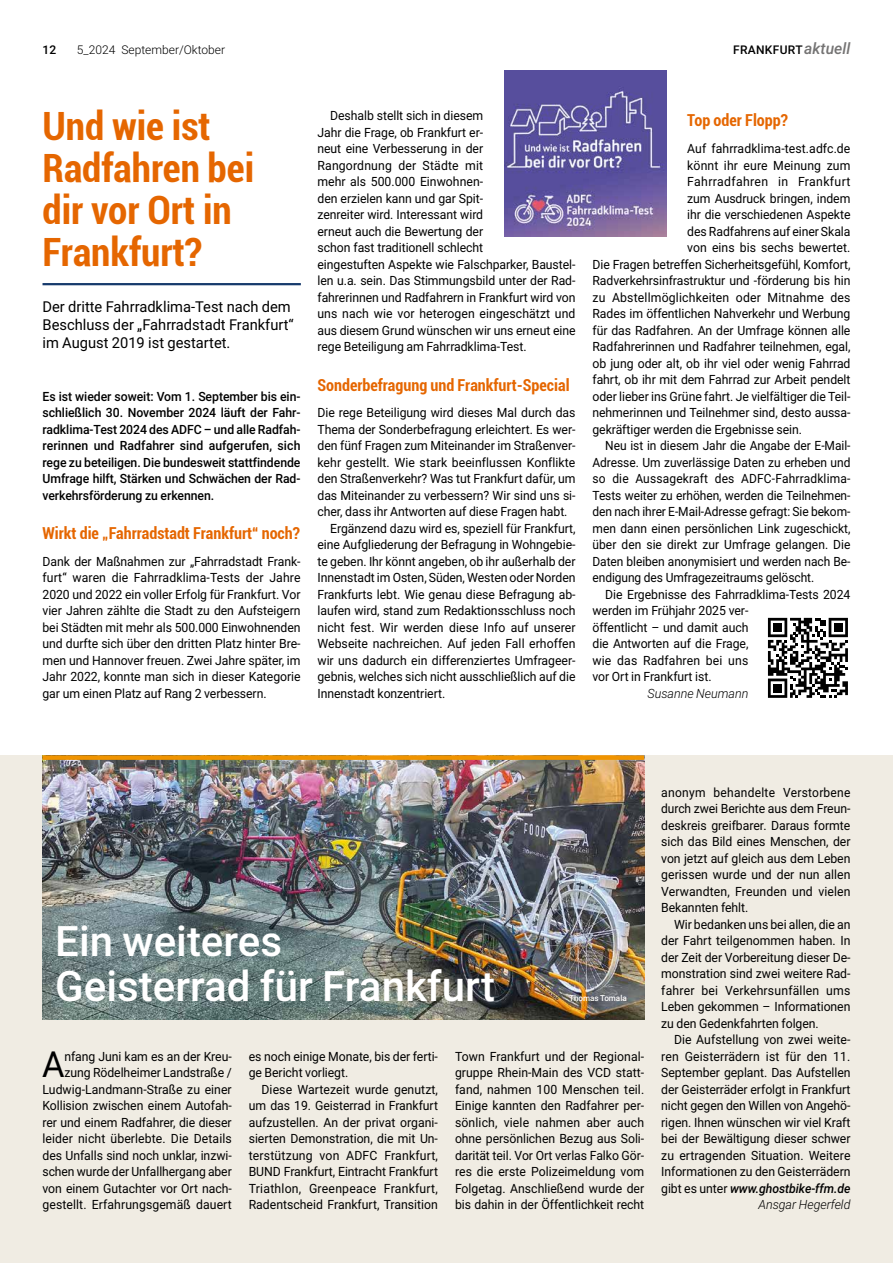
<style>
.page{position:relative;width:893px;height:1263px;background:#fff}
.page>*{position:absolute;margin:0;border:0;box-sizing:border-box;transform-origin:0 0}
.t1{font:500 42px/45px "Roboto";color:#fff}
.t2{font:700 condensed 39px/42px "Roboto";color:#e56600}
.t3{font:36px "Roboto";color:#000;scale:.96 1}
.t4{font:700 condensed 16.5px "Roboto";color:#e56600}
.t5{font:15px/18px "Roboto";color:#000}
.t6{font:12.75px/16.5px "Roboto";letter-spacing:-.005em;color:#000;text-align:justify;scale:.96 1}
.t7{font:12.75px "Roboto";letter-spacing:-.005em;color:#000;scale:.94 1}
.t8{font:500 12.75px/16.5px "Roboto";letter-spacing:-.005em;color:#000;text-align:justify;scale:.96 1}
.t9{font:12.75px "Roboto";letter-spacing:.015em;color:#000;scale:.94 1}
.t10{font:12.75px "Roboto";letter-spacing:.015em;color:#000;scale:.96 1}
.t11{font:12.75px "Roboto";letter-spacing:.03em;color:#000;scale:.96 1}
.t12{font:italic 300 12.75px "Roboto";letter-spacing:-.005em;color:#000}
.t13{font:300 12px "Roboto";color:#000}
.t14{font:500 12px "Roboto";letter-spacing:.025em;color:#000}
.t15{font:500 8.25px "Roboto";color:#fff}
.s1{font-style:italic;font-size:15.75px;color:#757474}
.s2{font-weight:500;font-style:italic}
.s3{font-weight:300;font-style:italic}
</style>
<div class="page">
<div style="left:0;top:755px;width:893px;height:508px;background:#f0ece3"></div>
<img style="left:43px;top:760px;width:601px;height:259px">
<img style="left:504px;top:71px;width:162px;height:166px">
<svg style="left:768px;top:618px;width:80px;height:80px"></svg>
<hr style="left:43px;top:283px;width:258px;height:2px;background:#163a6c">
<div style="left:43px;top:755px;width:601px;height:5px;background:#f09400"></div>
<p class="t14" style="left:43px;top:42px;width:15px">12</p>
<p class="t13" style="left:77px;top:42px;width:150px">5_2024 September/Oktober</p>
<p class="t14" style="left:733px;top:42px;width:119px">FRANKFURT<span class="s1">aktuell</span></p>
<h2 class="t2" style="left:43px;top:103px;width:213px">Und wie ist<br>Radfahren bei dir vor Ort in<br>Frankfurt?</h2>
<p class="t5" style="left:43px;top:297px;width:253px">Der dritte Fahrradklima-Test nach dem<br>Beschluss der „Fahrradstadt Frankfurt“ im August 2019 ist gestartet.</p>
<p class="t8" style="left:43px;top:388px;width:270px">Es ist wieder soweit: Vom 1. September bis ein&shy;schließlich 30. November 2024 läuft der Fahr&shy;radklima-Test 2024 des ADFC – und alle Radfah&shy;rerinnen und Radfahrer sind aufgerufen, sich rege zu beteiligen. Die bundesweit stattfindende Umfrage hilft, Stärken und Schwächen der Rad&shy;verkehrsförderung zu erkennen.</p>
<p class="t4" style="left:43px;top:522px;width:259px">Wirkt die „Fahrradstadt Frankfurt“ noch?</p>
<p class="t6" style="left:43px;top:553px;width:270px">Dank der Maßnahmen zur „Fahrradstadt Frank&shy;furt“ waren die Fahrradklima-Tests der Jahre 2020 und 2022 ein voller Erfolg für Frankfurt. Vor vier Jahren zählte die Stadt zu den Aufsteigern bei Städten mit mehr als 500.000 Einwohnenden und durfte sich über den dritten Platz hinter Bre&shy;men und Hannover freuen. Zwei Jahre später, im Jahr 2022, konnte man sich in dieser Kategorie gar um einen Platz auf Rang 2 verbessern.</p>
<p class="t6" style="left:317px;top:107px;width:270px;text-align:left;text-indent:13px">Deshalb stellt sich in diesem<br>Jahr die Frage, ob Frankfurt er-<br>neut eine Verbesserung in der<br>Rangordnung der Städte mit<br>mehr als 500.000 Einwohnen-<br>den erzielen kann und gar Spit-<br>zenreiter wird. Interessant wird<br>erneut auch die Bewertung der<br>schon fast traditionell schlecht<br>eingestuften Aspekte wie Falschparker, Baustel&shy;len u.a. sein. Das Stimmungsbild unter der Rad&shy;fahrerinnen und Radfahrern in Frankfurt wird von uns nach wie vor heterogen eingeschätzt und aus diesem Grund wünschen wir uns erneut eine rege Beteiligung am Fahrradklima-Test.</p>
<p class="t4" style="left:317px;top:373px;width:254px">Sonderbefragung und Frankfurt-Special</p>
<p class="t6" style="left:317px;top:404px;width:270px">Die rege Beteiligung wird dieses Mal durch das</p>
<p class="t6" style="left:317px;top:421px;width:270px">Thema der Sonderbefragung erleichtert. Es wer-</p>
<p class="t6" style="left:317px;top:437px;width:270px">den fünf Fragen zum Miteinander im Straßenver-</p>
<p class="t6" style="left:317px;top:454px;width:270px">kehr gestellt. Wie stark beeinflussen Konflikte</p>
<p class="t6" style="left:317px;top:470px;width:270px">den Straßenverkehr? Was tut Frankfurt dafür, um</p>
<p class="t6" style="left:317px;top:487px;width:270px">das Miteinander zu verbessern? Wir sind uns si-</p>
<p class="t6" style="left:317px;top:503px;width:262px">cher, dass ihr Antworten auf diese Fragen habt.</p>
<p class="t6" style="left:330px;top:520px;width:257px">Ergänzend dazu wird es, speziell für Frankfurt,</p>
<p class="t6" style="left:317px;top:536px;width:270px">eine Aufgliederung der Befragung in Wohngebie-</p>
<p class="t6" style="left:317px;top:553px;width:270px">te geben. Ihr könnt angeben, ob ihr außerhalb der</p>
<p class="t6" style="left:317px;top:569px;width:270px">Innenstadt im Osten, Süden, Westen oder Norden</p>
<p class="t6" style="left:317px;top:586px;width:270px">Frankfurts lebt. Wie genau diese Befragung ab-</p>
<p class="t6" style="left:317px;top:602px;width:270px">laufen wird, stand zum Redaktionsschluss noch</p>
<p class="t6" style="left:317px;top:619px;width:270px">nicht fest. Wir werden diese Info auf unserer</p>
<p class="t6" style="left:317px;top:635px;width:270px">Webseite nachreichen. Auf jeden Fall erhoffen</p>
<p class="t6" style="left:317px;top:652px;width:270px">wir uns dadurch ein differenziertes Umfrageer-</p>
<p class="t6" style="left:317px;top:668px;width:270px">gebnis, welches sich nicht ausschließlich auf die</p>
<p class="t6" style="left:317px;top:685px;width:135px">Innenstadt konzentriert.</p>
<p class="t4" style="left:687px;top:108px;width:102px">Top oder Flopp?</p>
<p class="t6" style="left:687px;top:140px;width:171px">Auf fahrradklima-test.adfc.de</p>
<p class="t6" style="left:687px;top:157px;width:171px">könnt ihr eure Meinung zum</p>
<p class="t11" style="left:687px;top:173px;width:172px">Fahrradfahren in Frankfurt</p>
<p class="t6" style="left:687px;top:190px;width:171px">zum Ausdruck bringen, indem</p>
<p class="t6" style="left:687px;top:206px;width:172px">ihr die verschiedenen Aspekte</p>
<p class="t6" style="left:687px;top:222px;width:172px">des Radfahrens auf einer Skala</p>
<p class="t6" style="left:687px;top:239px;width:171px">von eins bis sechs bewertet.</p>
<p class="t6" style="left:592px;top:255px;width:270px">Die Fragen betreffen Sicherheitsgefühl, Komfort,</p>
<p class="t6" style="left:592px;top:272px;width:270px">Radverkehrsinfrastruktur und -förderung bis hin</p>
<p class="t10" style="left:592px;top:288px;width:270px">zu Abstellmöglichkeiten oder Mitnahme des</p>
<p class="t6" style="left:592px;top:305px;width:270px">Rades im öffentlichen Nahverkehr und Werbung</p>
<p class="t6" style="left:592px;top:321px;width:270px">für das Radfahren. An der Umfrage können alle</p>
<p class="t6" style="left:592px;top:338px;width:270px">Radfahrerinnen und Radfahrer teilnehmen, egal,</p>
<p class="t6" style="left:592px;top:354px;width:270px">ob jung oder alt, ob ihr viel oder wenig Fahrrad</p>
<p class="t6" style="left:592px;top:371px;width:270px">fahrt, ob ihr mit dem Fahrrad zur Arbeit pendelt</p>
<p class="t6" style="left:592px;top:387px;width:270px">oder lieber ins Grüne fahrt. Je vielfältiger die Teil-</p>
<p class="t6" style="left:592px;top:404px;width:270px">nehmerinnen und Teilnehmer sind, desto aussa-</p>
<p class="t6" style="left:592px;top:421px;width:220px">gekräftiger werden die Ergebnisse sein.</p>
<p class="t7" style="left:605px;top:437px;width:262px">Neu ist in diesem Jahr die Angabe der E-Mail-</p>
<p class="t7" style="left:592px;top:453px;width:276px">Adresse. Um zuverlässige Daten zu erheben und</p>
<p class="t9" style="left:592px;top:470px;width:276px">so die Aussagekraft des ADFC-Fahrradklima-</p>
<p class="t7" style="left:592px;top:486px;width:276px">Tests weiter zu erhöhen, werden die Teilnehmen-</p>
<p class="t7" style="left:592px;top:503px;width:276px">den nach ihrer E-Mail-Adresse gefragt: Sie bekom-</p>
<p class="t7" style="left:592px;top:519px;width:276px">men dann einen persönlichen Link zugeschickt,</p>
<p class="t7" style="left:592px;top:536px;width:276px">über den sie direkt zur Umfrage gelangen. Die</p>
<p class="t7" style="left:592px;top:552px;width:276px">Daten bleiben anonymisiert und werden nach Be-</p>
<p class="t7" style="left:592px;top:569px;width:237px">endigung des Umfragezeitraums gelöscht.</p>
<p class="t6" style="left:605px;top:586px;width:257px">Die Ergebnisse des Fahrradklima-Tests 2024</p>
<p class="t6" style="left:592px;top:602px;width:164px">werden im Frühjahr 2025 ver-</p>
<p class="t6" style="left:592px;top:619px;width:164px">öffentlicht – und damit auch</p>
<p class="t6" style="left:592px;top:635px;width:164px">die Antworten auf die Frage,</p>
<p class="t6" style="left:592px;top:652px;width:164px">wie das Radfahren bei uns</p>
<p class="t6" style="left:592px;top:668px;width:126px">vor Ort in Frankfurt ist.</p>
<p class="t12" style="left:648px;top:684px;width:102px">Susanne Neumann</p>
<h1 class="t1" style="left:55px;top:917px;width:441px">Ein weiteres<br>Geisterrad für Frankfurt</h1>
<p class="t15" style="left:569px;top:992px;width:59px">Thomas Tomala</p>
<p class="t6" style="left:43px;top:1048px;width:199px;text-align:right">nfang Juni kam es an der Kreu&shy;zung Rödelheimer Landstraße / Ludwig-Landmann-Straße zu einer Kollision zwischen einem Autofah&shy;rer und einem Radfahrer, die dieser leider nicht überlebte. Die Details des Unfalls sind noch unklar, inzwi&shy;schen wurde der Unfallhergang aber von einem Gutachter vor Ort nach&shy;gestellt. Erfahrungsgemäß dauert</p>
<p class="t6" style="left:249px;top:1048px;width:199px">es noch einige Monate, bis der ferti&shy;ge Bericht vorliegt.</p>
<h3 class="t3" style="left:42px;top:1039px;width:25px">A</h3>
<p class="t6" style="left:249px;top:1081px;width:199px;text-indent:13px">Diese Wartezeit wurde genutzt, um das 19. Geisterrad in Frankfurt aufzustellen. An der privat organi&shy;sierten Demonstration, die mit Un&shy;terstützung von ADFC Frankfurt, BUND Frankfurt, Eintracht Frankfurt Triathlon, Greenpeace Frankfurt, Radentscheid Frankfurt, Transition</p>
<p class="t6" style="left:455px;top:1048px;width:199px">Town Frankfurt und der Regional&shy;gruppe Rhein-Main des VCD statt&shy;fand, nahmen 100 Menschen teil.<br>Einige kannten den Radfahrer per&shy;sönlich, viele nahmen aber auch ohne persönlichen Bezug aus Soli&shy;darität teil. Vor Ort verlas Falko Gör&shy;res die erste Polizeimeldung vom Folgetag. Anschließend wurde der bis dahin in der Öffentlichkeit recht</p>
<p class="t6" style="left:661px;top:784px;width:199px">anonym behandelte Verstorbene durch zwei Berichte aus dem Freun&shy;deskreis greifbarer. Daraus formte sich das Bild eines Menschen, der von jetzt auf gleich aus dem Leben gerissen wurde und der nun allen Verwandten, Freunden und vielen Bekannten fehlt.</p>
<p class="t6" style="left:661px;top:915px;width:199px;text-indent:13px">Wir bedanken uns bei allen, die an der Fahrt teilgenommen haben. In der Zeit der Vorbereitung dieser De&shy;monstration sind zwei weitere Rad&shy;fahrer bei Verkehrsunfällen ums Leben gekommen – Informationen zu den Gedenkfahrten folgen.</p>
<p class="t6" style="left:661px;top:1031px;width:199px;text-align:right">Die Aufstellung von zwei weite&shy;ren Geisterrädern ist für den 11.<br>September geplant. Das Aufstellen der Geisterräder erfolgt in Frankfurt nicht gegen den Willen von Angehö&shy;rigen. Ihnen wünschen wir viel Kraft bei der Bewältigung dieser schwer zu ertragenden Situation. Weitere Informationen zu den Geisterrädern gibt es unter <span class="s2">www.ghostbike-ffm.de </span><span class="s3">Ansgar Hegerfeld</span></p>
</div>
